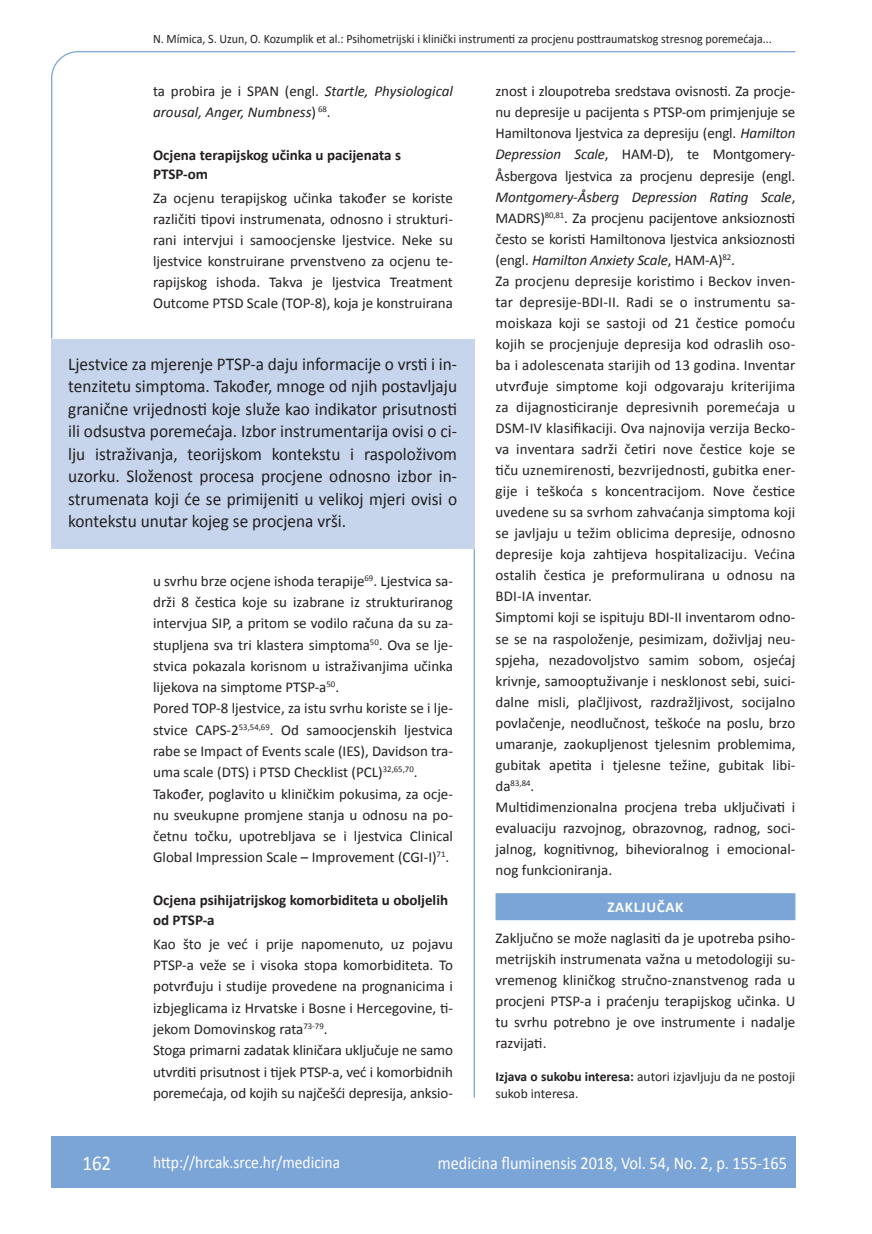
<style>
.page{position:relative;width:872px;height:1234px;background:#fff}
.page>*{position:absolute;margin:0;border:0;box-sizing:border-box;transform-origin:0 0}
.t1{font:21px "Calibri";color:#fff;scale:.9 1}
.t2{font:18px/22.5px "Calibri";color:#231f20;text-align:justify;scale:.96 1}
.t3{font:18px "Calibri";color:#fff;scale:.9 1}
.t4{font:17.25px "Calibri";color:#fff;scale:.9 1}
.t5{font:15px/21px "Calibri";color:#231f20;text-align:justify}
.t6{font:700 15px/19.5px "Calibri";color:#231f20}
.t7{font:italic 15px/21px "Calibri";color:#231f20}
.t8{font:700 15px "Calibri";letter-spacing:.04em;color:#fff}
.t9{font:13.5px/16.5px "Calibri";color:#231f20}
.t10{font:12.75px "Calibri";color:#231f20;scale:.94 1}
.t11{font:8.7px "Calibri";color:#231f20}
.s1{font-style:normal}
.s2{font-style:italic}
.s3{font-size:15px}
.s4{font-weight:700}
</style>
<div class="page">
<svg style="left:51px;top:51px;width:745px;height:288px"></svg>
<hr style="left:473px;top:548px;width:2px;height:549px;background:#7ca5d7">
<div style="left:51px;top:1135px;width:744px;height:51px;background:#7ca5d7"></div>
<div style="left:495px;top:893px;width:300px;height:27px;background:#7ca5d7"></div>
<div style="left:51px;top:339px;width:423px;height:209px;background:#c6d5ec"></div>
<p class="t10" style="left:153px;top:30px;width:660px">N. Mímica, S. Uzun, O. Kozumplik et al.: Psihometrijski i klinički instrumenti za procjenu posttraumatskog stresnog poremećaja...</p>
<p class="t7" style="left:153px;top:80px;width:301px"><span class="s1">ta probira je i SPAN (engl.</span> Startle, Physiological arousal, Anger, Numbness<span class="s1">)</span> <sup>68</sup><span class="s1">.</span></p>
<p class="t6" style="left:153px;top:144px;width:249px">Ocjena terapijskog učinka u pacijenata s<br>PTSP-om</p>
<p class="t5" style="left:153px;top:187px;width:301px">Za ocjenu terapijskog učinka također se koriste različiti tipovi instrumenata, odnosno i strukturi&shy;rani intervjui i samoocjenske ljestvice. Neke su ljestvice konstruirane prvenstveno za ocjenu te&shy;rapijskog ishoda. Takva je ljestvica Treatment Outcome PTSD Scale (TOP-8), koja je konstruirana</p>
<p class="t2" style="left:68px;top:351px;width:406px">Ljestvice za mjerenje PTSP-a daju informacije o vrsti i in&shy;tenzitetu simptoma. Također, mnoge od njih postavljaju granične vrijednosti koje služe kao indikator prisutnosti ili odsustva poremećaja. Izbor instrumentarija ovisi o ci&shy;lju istraživanja, teorijskom kontekstu i raspoloživom uzorku. Složenost procesa procjene odnosno izbor in&shy;strumenata koji će se primijeniti u velikoj mjeri ovisi o kontekstu unutar kojeg se procjena vrši.</p>
<p class="t5" style="left:153px;top:569px;width:301px;text-align:left">u svrhu brze ocjene ishoda terapije<sup>69</sup>. Ljestvica sa&shy;drži 8 čestica koje su izabrane iz strukturiranog intervjua SIP, a pritom se vodilo računa da su za&shy;stupljena sva tri klastera simptoma<sup>50</sup>. Ova se lje&shy;stvica pokazala korisnom u istraživanjima učinka lijekova na simptome PTSP-a<sup>50</sup>.<br>Pored TOP-8 ljestvice, za istu svrhu koriste se i lje&shy;stvice CAPS-2<sup>53,54,69</sup>. Od samoocjenskih ljestvica rabe se Impact of Events scale (IES), Davidson tra&shy;uma scale (DTS) i PTSD Checklist (PCL)<sup>32,65,70</sup>.<br>Također, poglavito u kliničkim pokusima, za ocje&shy;nu sveukupne promjene stanja u odnosu na po&shy;četnu točku, upotrebljava se i ljestvica Clinical Global Impression Scale – Improvement (CGI-I)<sup>71</sup>.</p>
<p class="t6" style="left:153px;top:889px;width:296px">Ocjena psihijatrijskog komorbiditeta u oboljelih od PTSP-a</p>
<p class="t5" style="left:153px;top:932px;width:301px;text-align:left">Kao što je već i prije napomenuto, uz pojavu PTSP-a veže se i visoka stopa komorbiditeta. To potvrđuju i studije provedene na prognanicima i izbjeglicama iz Hrvatske i Bosne i Hercegovine, ti&shy;jekom Domovinskog rata<sup>73-79</sup>.<br>Stoga primarni zadatak kliničara uključuje ne samo utvrditi prisutnost i tijek PTSP-a, već i komorbidnih poremećaja, od kojih su najčešći depresija, anksio-</p>
<p class="t5" style="left:495px;top:80px;width:301px;text-align:left">znost i zloupotreba sredstava ovisnosti. Za procje&shy;nu depresije u pacijenta s PTSP-om primjenjuje se Hamiltonova ljestvica za depresiju (engl. <span class="s2">Hamilton Depression Scale</span>, HAM-D), te Montgomery-Åsbergova ljestvica za procjenu depresije (engl.<br><span class="s2">Montgomery-Åsberg Depression Rating Scale</span>, MADRS)<sup>80,81</sup>. Za procjenu pacijentove anksioznosti često se koristi Hamiltonova ljestvica anksioznosti (engl. <span class="s2">Hamilton Anxiety Scale</span>, HAM-A)<sup>82</sup>.<br>Za procjenu depresije koristimo i Beckov inven&shy;tar depresije-BDI-II. Radi se o instrumentu sa&shy;moiskaza koji se sastoji od 21 čestice pomoću kojih se procjenjuje depresija kod odraslih oso&shy;ba i adolescenata starijih od 13 godina. Inventar utvrđuje simptome koji odgovaraju kriterijima za dijagnosticiranje depresivnih poremećaja u DSM-IV klasifikaciji. Ova najnovija verzija Becko&shy;va inventara sadrži četiri nove čestice koje se tiču uznemirenosti, bezvrijednosti, gubitka ener&shy;gije i teškoća s koncentracijom. Nove čestice uvedene su sa svrhom zahvaćanja simptoma koji se javljaju u težim oblicima depresije, odnosno depresije koja zahtijeva hospitalizaciju. Većina ostalih čestica je preformulirana u odnosu na BDI-IA inventar.<br>Simptomi koji se ispituju BDI-II inventarom odno&shy;se se na raspoloženje, pesimizam, doživljaj neu&shy;spjeha, nezadovoljstvo samim sobom, osjećaj krivnje, samooptuživanje i nesklonost sebi, suici&shy;dalne misli, plačljivost, razdražljivost, socijalno povlačenje, neodlučnost, teškoće na poslu, brzo umaranje, zaokupljenost tjelesnim problemima, gubitak apetita i tjelesne težine, gubitak libi-</p>
<p class="t11" style="left:495px;top:777px;width:40px"><span class="s3">da</span>83,84<span class="s3">.</span></p>
<p class="t5" style="left:495px;top:795px;width:301px">Multidimenzionalna procjena treba uključivati i evaluaciju razvojnog, obrazovnog, radnog, soci&shy;jalnog, kognitivnog, bihevioralnog i emocional&shy;nog funkcioniranja.</p>
<p class="t8" style="left:607px;top:897px;width:68px">ZAKLJUČak</p>
<p class="t5" style="left:495px;top:926px;width:301px">Zaključno se može naglasiti da je upotreba psiho&shy;metrijskih instrumenata važna u metodologiji su&shy;vremenog kliničkog stručno-znanstvenog rada u procjeni PTSP-a i praćenju terapijskog učinka. U tu svrhu potrebno je ove instrumente i nadalje razvijati.</p>
<p class="t9" style="left:495px;top:1067px;width:301px"><span class="s4">Izjava o sukobu interesa:</span> autori izjavljuju da ne postoji sukob interesa.</p>
<h1 class="t1" style="left:82px;top:1149px;width:33px">162</h1>
<p class="t4" style="left:153px;top:1150px;width:209px">http://hrcak.srce.hr/medicina</p>
<p class="t3" style="left:438px;top:1151px;width:389px">medicina fluminensis 2018, Vol. 54, No. 2, p. 155-165</p>
</div>
